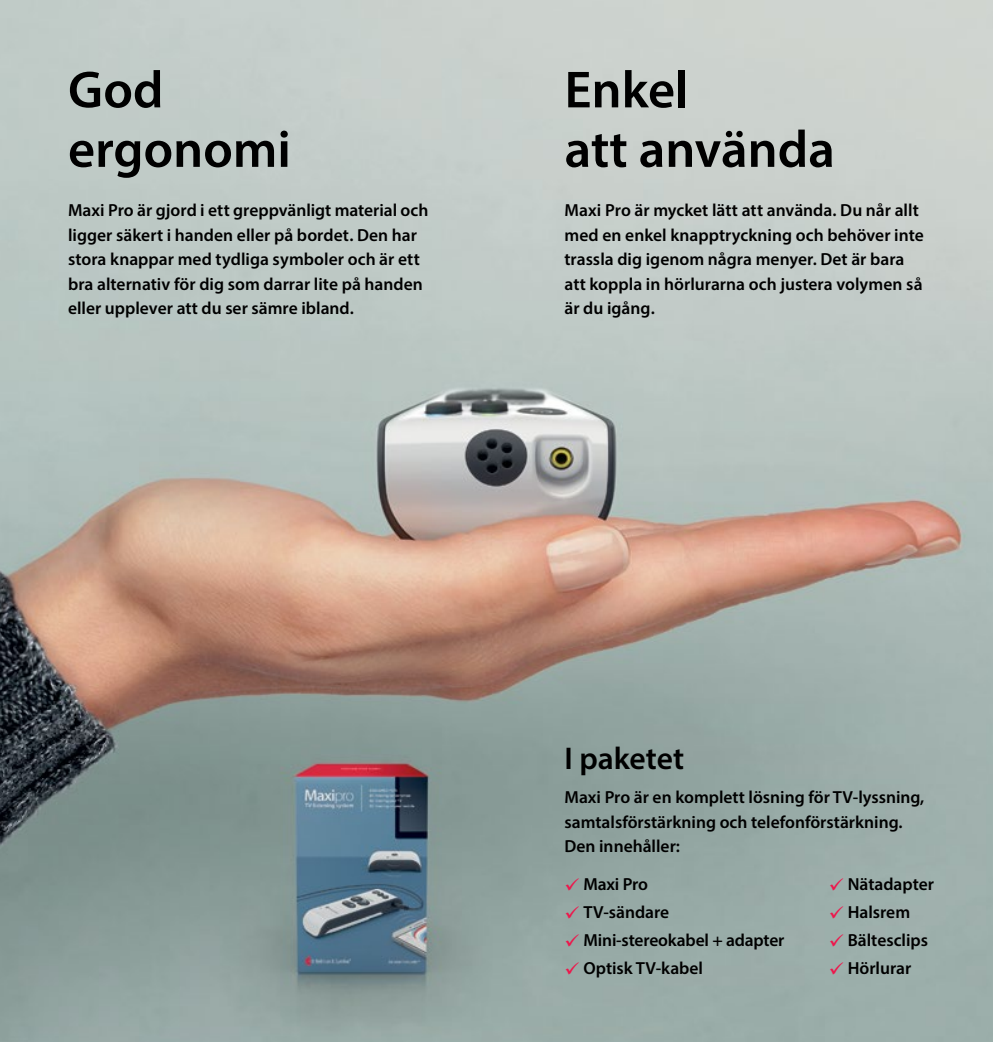
<style>
.page{position:relative;width:993px;height:1042px;background:#fff}
.page>*{position:absolute;margin:0;border:0;box-sizing:border-box;transform-origin:0 0}
.t1{font:600 52.5px/59.5px "Myriad Pro";color:#000}
.t2{font:600 31.5px "Myriad Pro";color:#000}
.t3{font:600 17.5px/24.5px "Myriad Pro";color:#000}
.s1{color:#ed174c}
</style>
<div class="page">
<img style="left:0;top:0;width:992px;height:1042px">
<svg style="left:579px;top:892px;width:19px;height:1px"></svg>
<svg style="left:579px;top:920px;width:19px;height:1px"></svg>
<svg style="left:579px;top:948px;width:19px;height:1px"></svg>
<svg style="left:579px;top:976px;width:19px;height:1px"></svg>
<svg style="left:843px;top:892px;width:20px;height:1px"></svg>
<svg style="left:843px;top:920px;width:20px;height:1px"></svg>
<svg style="left:843px;top:948px;width:20px;height:1px"></svg>
<svg style="left:843px;top:976px;width:20px;height:1px"></svg>
<h1 class="t1" style="left:68px;top:59px;width:224px">God ergonomi</h1>
<p class="t3" style="left:68px;top:198px;width:362px">Maxi Pro är gjord i ett greppvänligt material och ligger säkert i handen eller på bordet. Den har stora knappar med tydliga symboler och är ett bra alternativ för dig som darrar lite på handen eller upplever att du ser sämre ibland.</p>
<h1 class="t1" style="left:564px;top:59px;width:272px">Enkel<br>att använda</h1>
<p class="t3" style="left:564px;top:198px;width:361px">Maxi Pro är mycket lätt att använda. Du når allt med en enkel knapptryckning och behöver inte trassla dig igenom några menyer. Det är bara att koppla in hörlurarna och justera volymen så är du igång.</p>
<h2 class="t2" style="left:564px;top:738px;width:121px">I paketet</h2>
<p class="t3" style="left:564px;top:784px;width:361px">Maxi Pro är en komplett lösning för TV-lyssning, samtalsförstärkning och telefonförstärkning.<br>Den innehåller:</p>
<p class="t3" style="left:564px;top:871px;width:85px"><span class="s1">✓</span> Maxi Pro</p>
<p class="t3" style="left:564px;top:899px;width:106px"><span class="s1">✓</span> TV-sändare</p>
<p class="t3" style="left:564px;top:927px;width:221px"><span class="s1">✓</span> Mini-stereokabel + adapter</p>
<p class="t3" style="left:564px;top:955px;width:140px"><span class="s1">✓</span> Optisk TV-kabel</p>
<p class="t3" style="left:828px;top:871px;width:107px"><span class="s1">✓</span> Nätadapter</p>
<p class="t3" style="left:828px;top:899px;width:83px"><span class="s1">✓</span> Halsrem</p>
<p class="t3" style="left:828px;top:927px;width:101px"><span class="s1">✓</span> Bältesclips</p>
<p class="t3" style="left:828px;top:955px;width:84px"><span class="s1">✓</span> Hörlurar</p>
</div>
